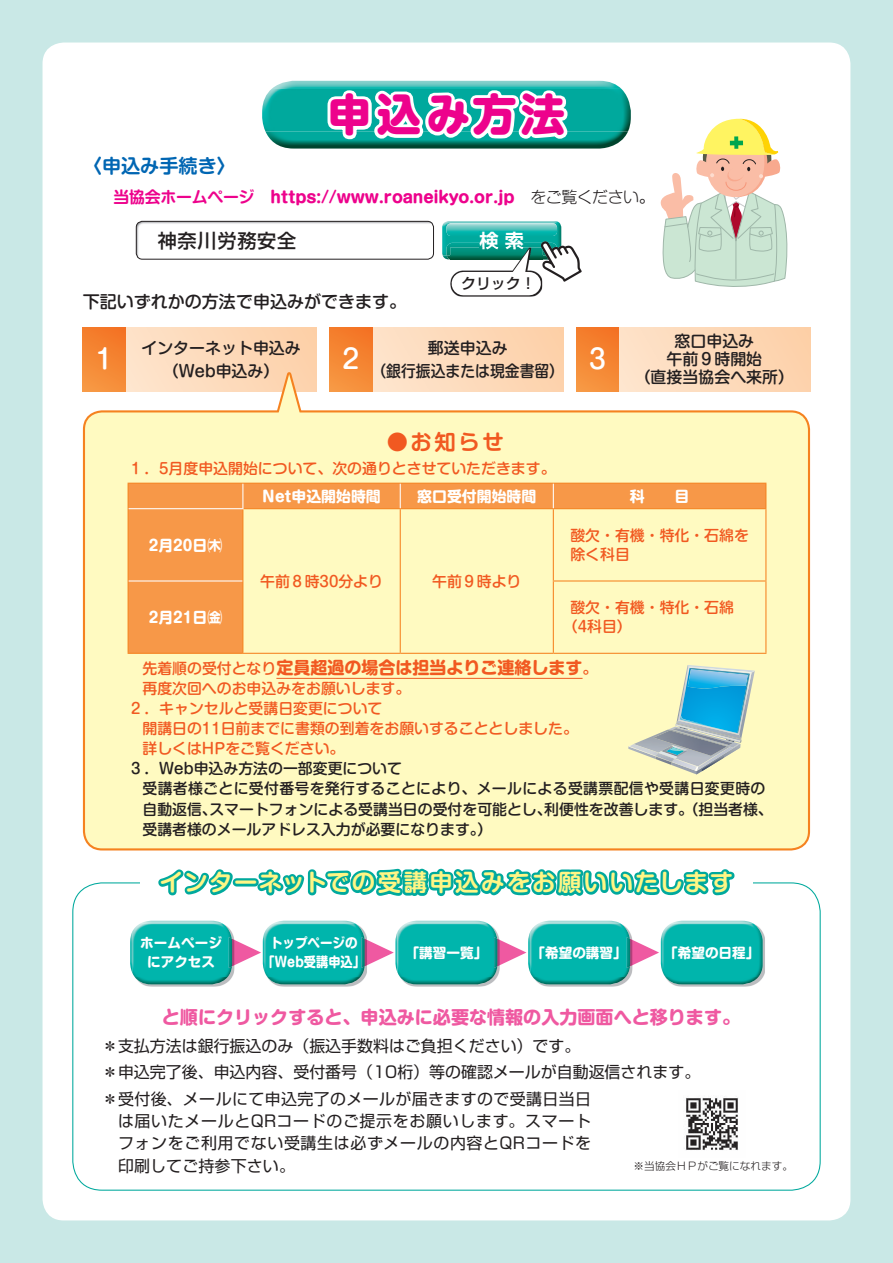
<style>
.page{position:relative;width:893px;height:1263px;background:#c9e8e6}
.page>*{position:absolute;margin:0;border:0;box-sizing:border-box;transform-origin:0 0}
.t1{font:800 44.1px "Shin M Go Pro";letter-spacing:.11em;color:#ed028c}
.t2{font:500 26.55px "Shin M Go Pr 6";color:#fff}
.t3{font:700 23.4px "Shin M Go Pr 6 De";letter-spacing:.085em;color:#fff685}
.t4{font:700 21.3px "Shin M Go Pr 6 De";color:#f15921}
.t5{font:700 19.2px "Shin M Go Pr 6 De";color:#0166b3}
.t6{font:500 19.2px "Shin Go Pr 6";letter-spacing:.04em;color:#231f20}
.t7{font:700 19.2px "Shin Go Pr 6 De";color:#fff}
.t8{font:700 18px "Shin M Go Pr 6";color:#ef59a1}
.t9{font:700 16.95px "Shin M Go Pr 6";color:#f15921}
.t10{font:500 16.95px "Shin M Go Pr 6";color:#231f20}
.t11{font:15.9px/26.5px "Shin Go Pr 6";letter-spacing:.01em;color:#231f20}
.t12{font:500 15.9px/18px "Shin M Go Pr 6";color:#231f20}
.t13{font:700 15.9px "Shin M Go Pr 6";letter-spacing:-.02em;color:#ed028c}
.t14{font:500 14.85px/19.2px "Shin M Go Pr 6";color:#f15921}
.t15{font:500 14.85px/20.2px "Shin M Go Pr 6";color:#231f20}
.t16{font:700 14.85px "Shin M Go Pr 6";color:#fff}
.t17{font:500 14.85px "Shin Go Pr 6";color:#231f20}
.t18{font:700 13.65px/18.8px "Shin M Go Pr 6";color:#fff;text-align:center}
.t19{font:700 13.65px/18.8px "Shin M Go Pr 6";color:#fff;text-align:center;scale:.92 1}
.t20{font:300 10.65px "Shin Go Pr 6";color:#231f20}
.s1{font-family:"Shin M Go Pr 6 De"}
.s2{font-weight:300;color:#231f20}
.s3{font-weight:500;font-size:14.85px}
</style>
<div class="page">
<div style="left:43px;top:43px;width:807px;height:1177px;background:#fff;border-radius:21px"></div>
<img style="left:272px;top:81px;width:349px;height:8px">
<img style="left:265px;top:131px;width:363px;height:18px">
<img style="left:262px;top:89px;width:369px;height:42px">
<svg style="left:324px;top:86px;width:247px;height:58px"></svg>
<svg style="left:660px;top:119px;width:128px;height:168px"></svg>
<div style="left:125px;top:327px;width:192px;height:64px;background:linear-gradient(to right,#fee4cc,#fdd0a8)"></div>
<div style="left:83px;top:327px;width:42px;height:64px;background:linear-gradient(to bottom,#f37626,#f69540)"></div>
<div style="left:372px;top:327px;width:191px;height:64px;background:linear-gradient(to right,#fee4cc,#fdd0a9)"></div>
<div style="left:330px;top:327px;width:42px;height:64px;background:linear-gradient(to bottom,#f37626,#f6943f)"></div>
<div style="left:619px;top:327px;width:191px;height:64px;background:linear-gradient(to right,#fee4cc,#fdd0a9)"></div>
<div style="left:576px;top:327px;width:43px;height:64px;background:linear-gradient(to bottom,#f37626,#f69540)"></div>
<svg style="left:158px;top:869px;width:78px;height:27px"></svg>
<div style="left:233px;top:878px;width:26px;height:8px;border:5px solid #00a99d;border-radius:2px"></div>
<img style="left:684px;top:1096px;width:55px;height:54px">
<img style="left:136px;top:221px;width:297px;height:38px">
<div style="left:136px;top:221px;width:298px;height:38px;border:1px solid #231f20;border-radius:6px"></div>
<img style="left:442px;top:221px;width:119px;height:35px">
<img style="left:480px;top:236px;width:44px;height:11px">
<img style="left:446px;top:223px;width:111px;height:13px">
<img style="left:524px;top:243px;width:17px;height:4px">
<svg style="left:443px;top:256px;width:7px;height:4px"></svg>
<img style="left:446px;top:243px;width:34px;height:13px">
<img style="left:450px;top:247px;width:92px;height:50px">
<img style="left:480px;top:247px;width:44px;height:2px">
<svg style="left:541px;top:241px;width:41px;height:41px"></svg>
<div style="left:463px;top:272px;width:66px;height:23px;background:#fff"></div>
<svg style="left:508px;top:249px;width:21px;height:23px"></svg>
<div style="left:85px;top:412px;width:723px;height:436px;background:#fffac1;border-radius:17px"></div>
<svg style="left:271px;top:358px;width:36px;height:55px"></svg>
<img style="left:134px;top:968px;width:100px;height:19px">
<img style="left:142px;top:921px;width:79px;height:2px">
<img style="left:135px;top:977px;width:93px;height:7px">
<img style="left:130px;top:932px;width:2px;height:40px">
<img style="left:132px;top:923px;width:100px;height:54px">
<img style="left:274px;top:968px;width:93px;height:19px">
<svg style="left:229px;top:923px;width:34px;height:45px"></svg>
<img style="left:275px;top:921px;width:79px;height:2px">
<img style="left:267px;top:977px;width:93px;height:7px">
<img style="left:263px;top:932px;width:2px;height:40px">
<img style="left:265px;top:923px;width:100px;height:54px">
<img style="left:407px;top:968px;width:93px;height:19px">
<svg style="left:361px;top:923px;width:37px;height:45px"></svg>
<img style="left:407px;top:921px;width:79px;height:2px">
<img style="left:400px;top:977px;width:93px;height:7px">
<img style="left:395px;top:932px;width:3px;height:40px">
<img style="left:398px;top:923px;width:99px;height:54px">
<img style="left:540px;top:933px;width:92px;height:54px">
<svg style="left:494px;top:923px;width:33px;height:45px"></svg>
<img style="left:540px;top:921px;width:79px;height:2px">
<svg style="left:630px;top:937px;width:29px;height:31px"></svg>
<img style="left:533px;top:977px;width:93px;height:7px">
<img style="left:528px;top:932px;width:2px;height:40px">
<img style="left:530px;top:923px;width:100px;height:54px">
<img style="left:627px;top:937px;width:3px;height:31px">
<img style="left:672px;top:933px;width:93px;height:54px">
<img style="left:673px;top:921px;width:79px;height:2px">
<img style="left:665px;top:977px;width:98px;height:7px">
<img style="left:661px;top:932px;width:2px;height:40px">
<img style="left:663px;top:923px;width:100px;height:54px">
<svg style="left:129px;top:484px;width:636px;height:169px"></svg>
<hr style="left:128px;top:483px;width:115px;height:1px;background:#f58220">
<svg style="left:128px;top:484px;width:1px;height:25px"></svg>
<hr style="left:243px;top:483px;width:157px;height:1px;background:#f58220">
<hr style="left:400px;top:483px;width:153px;height:1px;background:#f58220">
<hr style="left:553px;top:483px;width:213px;height:1px;background:#f58220">
<svg style="left:765px;top:484px;width:1px;height:24px"></svg>
<hr style="left:128px;top:509px;width:1px;height:72px;background:#f58220">
<hr style="left:243px;top:508px;width:157px;height:1px;background:#f58220">
<hr style="left:242px;top:509px;width:1px;height:72px;background:#f58220">
<hr style="left:400px;top:508px;width:153px;height:1px;background:#f58220">
<hr style="left:400px;top:509px;width:1px;height:72px;background:#f58220">
<hr style="left:553px;top:508px;width:213px;height:1px;background:#f58220">
<hr style="left:553px;top:509px;width:1px;height:71px;background:#f58220">
<hr style="left:765px;top:509px;width:1px;height:71px;background:#f58220">
<hr style="left:128px;top:581px;width:1px;height:72px;background:#f58220">
<hr style="left:242px;top:581px;width:1px;height:72px;background:#f58220">
<hr style="left:400px;top:581px;width:1px;height:72px;background:#f58220">
<hr style="left:553px;top:580px;width:213px;height:1px;background:#f58220">
<hr style="left:553px;top:581px;width:1px;height:72px;background:#f58220">
<hr style="left:765px;top:581px;width:1px;height:72px;background:#f58220">
<hr style="left:243px;top:653px;width:157px;height:1px;background:#f58220">
<hr style="left:553px;top:653px;width:213px;height:1px;background:#f58220">
<svg style="left:242px;top:484px;width:1px;height:24px"></svg>
<svg style="left:400px;top:484px;width:1px;height:24px"></svg>
<svg style="left:553px;top:484px;width:1px;height:24px"></svg>
<hr style="left:129px;top:508px;width:114px;height:1px;background:#fff">
<hr style="left:129px;top:580px;width:113px;height:1px;background:#fff">
<hr style="left:128px;top:653px;width:115px;height:1px;background:#f58220">
<svg style="left:254px;top:596px;width:501px;height:301px"></svg>
<h1 class="t1" style="left:328px;top:79px;width:239px">申込み方法</h1>
<p class="t5" style="left:83px;top:150px;width:155px">〈申込み手続き〉</p>
<p class="t13" style="left:114px;top:184px;width:543px"><span class="s1">当協会ホームページ　</span>https://www.roaneikyo.or.jp<span class="s2">　をご覧ください。</span></p>
<p class="t6" style="left:158px;top:224px;width:140px">神奈川労務安全</p>
<p class="t7" style="left:479px;top:224px;width:46px">検 索</p>
<p class="t17" style="left:461px;top:271px;width:76px">クリック！</p>
<p class="t10" style="left:83px;top:288px;width:325px">下記いずれかの方法で申込みができます。</p>
<p class="t12" style="left:141px;top:338px;width:161px">インターネット申込み</p>
<p class="t12" style="left:342px;top:335px;width:223px;line-height:23.4px;text-indent:85px">郵送申込み<br><sup>2</sup> （銀行振込または現金書留）</p>
<p class="t12" style="left:635px;top:332px;width:161px;text-align:center">窓口申込み<br>午前９時開始<br>（直接当協会へ来所）</p>
<h2 class="t2" style="left:96px;top:338px;width:18px">1</h2>
<h2 class="t2" style="left:589px;top:338px;width:18px">3</h2>
<p class="t12" style="left:163px;top:361px;width:118px">（Web申込み）</p>
<h3 class="t4" style="left:387px;top:425px;width:118px">●お知らせ</h3>
<p class="t14" style="left:131px;top:459px;width:426px">1 ．5月度申込開始について、次の通りとさせていただきます。</p>
<p class="t16" style="left:262px;top:483px;width:120px">Net申込開始時間</p>
<p class="t16" style="left:417px;top:483px;width:121px">窓口受付開始時間</p>
<p class="t16" style="left:630px;top:483px;width:61px">科　　目</p>
<p class="t16" style="left:149px;top:532px;width:75px">2月20日㈭</p>
<p class="t14" style="left:260px;top:571px;width:124px">午前８時30分より</p>
<p class="t14" style="left:432px;top:571px;width:91px">午前９時より</p>
<p class="t14" style="left:570px;top:525px;width:180px">酸欠・有機・特化・石綿を除く科目</p>
<p class="t16" style="left:149px;top:604px;width:75px">2月21日㈮</p>
<p class="t14" style="left:563px;top:597px;width:173px;text-indent:7px">酸欠・有機・特化・石綿（4科目）</p>
<p class="t9" style="left:142px;top:653px;width:456px"><span class="s3">先着順の受付となり</span>定員超過の場合は担当よりご連絡します<span class="s3">。</span></p>
<p class="t14" style="left:131px;top:677px;width:281px;line-height:20.2px;text-indent:11px">再度次回へのお申込みをお願いします。<br>2 ．キャンセルと受講日変更について</p>
<p class="t14" style="left:142px;top:717px;width:437px;line-height:20.2px">開講日の11日前までに書類の到着をお願いすることとしました。詳しくはHPをご覧ください。</p>
<p class="t15" style="left:142px;top:758px;width:632px;text-indent:-11px">3 ．Web申込み方法の一部変更について<br>受講者様ごとに受付番号を発行することにより、メールによる受講票配信や受講日変更時の自動返信、スマートフォンによる受講当日の受付を可能とし、利便性を改善します。（担当者様、受講者様のメールアドレス入力が必要になります。）</p>
<h3 class="t3" style="left:160px;top:863px;width:575px">インターネットでの受講申込みをお願いいたします</h3>
<p class="t18" style="left:140px;top:933px;width:83px">ホームページにアクセス</p>
<p class="t19" style="left:263px;top:933px;width:113px">トップページの「Web受講申込」</p>
<p class="t18" style="left:406px;top:942px;width:83px">「講習一覧」</p>
<p class="t18" style="left:531px;top:942px;width:97px">「希望の講習」</p>
<p class="t18" style="left:664px;top:942px;width:97px">「希望の日程」</p>
<p class="t8" style="left:162px;top:1001px;width:580px">と順にクリックすると、申込みに必要な情報の入力画面へと移ります。</p>
<p class="t11" style="left:102px;top:1031px;width:600px">＊支払方法は銀行振込のみ（振込手数料はご負担ください）です。<br>＊申込完了後、申込内容、受付番号（10桁）等の確認メールが自動返信されます。＊ 受付後、メールにて申込完了のメールが届きますので受講日当日</p>
<p class="t11" style="left:118px;top:1109px;width:475px;line-height:22.4px;text-align:justify">は届いたメールとQRコードのご提示をお願いします。スマートフォンをご利用でない受講生は必ずメールの内容とQRコードを印刷してご持参下さい。</p>
<p class="t20" style="left:634px;top:1157px;width:161px">※当協会ＨＰがご覧になれます。</p>
</div>
